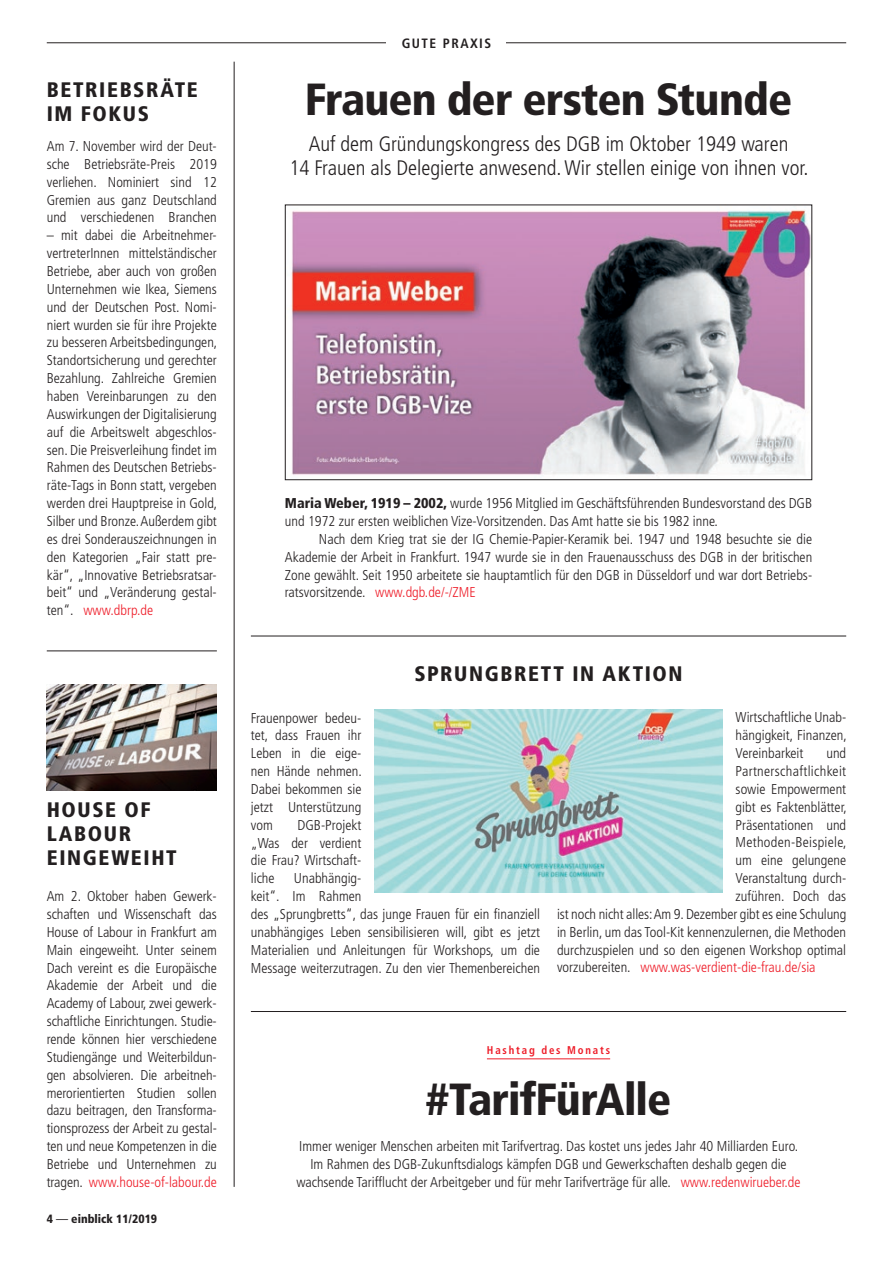
<style>
.page{position:relative;width:893px;height:1263px;background:#fff}
.page>*{position:absolute;margin:0;border:0;box-sizing:border-box;transform-origin:0 0}
.t1{font:900 condensed 45px "Frutiger";letter-spacing:-.02em;color:#231f20}
.t2{font:300 condensed 21px/23.9px "Frutiger";color:#231f20;text-align:center}
.t3{font:900 condensed 21px/23.9px "Frutiger";letter-spacing:.08em;color:#231f20}
.t4{font:300 condensed 14.25px/17.9px "Frutiger";color:#231f20;text-align:justify}
.t5{font:300 condensed 14.25px "Frutiger";color:#ee1c28}
.t6{font:300 condensed 14.25px "Frutiger";letter-spacing:.025em;color:#231f20}
.t7{font:300 condensed 14.25px "Frutiger";letter-spacing:.02em;color:#231f20}
.t8{font:700 condensed 13.5px "Frutiger";letter-spacing:.11em;color:#231f20}
.t9{font:900 condensed 12px "Frutiger";color:#231f20}
.t10{font:700 condensed 11.25px "Frutiger";color:#ee1c28;scale:.96 1}
.s1{color:#ee1c28}
.s2{font-weight:400}
.s3{font-weight:900}
.s4{color:#231f20}
</style>
<div class="page">
<hr style="left:234px;top:62px;width:1px;height:1125px;background:#231f20">
<hr style="left:251px;top:636px;width:595px;height:1px;background:#231f20">
<hr style="left:47px;top:651px;width:170px;height:1px;background:#231f20">
<hr style="left:251px;top:1011px;width:595px;height:1px;background:#231f20">
<hr style="left:47px;top:43px;width:799px;height:1px;background:#231f20">
<div style="left:387px;top:35px;width:119px;height:13px;background:#fff"></div>
<hr style="left:487px;top:1058px;width:123px;height:1px;background:#ee1c28">
<img style="left:291px;top:209px;width:519px;height:266px">
<div style="left:285px;top:205px;width:527px;height:275px;border:1px solid #231f20"></div>
<img style="left:47px;top:685px;width:170px;height:106px">
<img style="left:374px;top:709px;width:349px;height:183px">
<h2 class="t3" style="left:47px;top:78px;width:152px">BETRI EBSRÄTE<br>IM FOKUS</h2>
<p class="t4" style="left:47px;top:137px;width:172px">Am 7. November wird der Deut&shy;sche Betriebsräte-Preis 2019 verliehen. Nominiert sind 12<br>Gremien aus ganz Deutschland und verschiedenen Branchen</p>
<p class="t4" style="left:47px;top:227px;width:172px">– mit dabei die Arbeitnehmer&shy;vertreterInnen mittelständischer Betriebe, aber auch von großen Unternehmen wie Ikea, Siemens und der Deutschen Post. Nomi&shy;niert wurden sie für ihre Projekte zu besseren Arbeitsbedingungen, Standortsicherung und gerechter Bezahlung. Zahlreiche Gremien haben Vereinbarungen zu den Auswirkungen der Digitalisierung auf die Arbeitswelt abgeschlos&shy;sen. Die Preisverleihung findet im Rahmen des Deutschen Betriebs&shy;räte-Tags in Bonn statt, vergeben werden drei Hauptpreise in Gold, Silber und Bronze. Außerdem gibt es drei Sonderauszeichnungen in den Kategorien „Fair statt pre&shy;kär“, „Innovative Betriebsratsar&shy;beit“ und „Veränderung gestal&shy;ten“. <span class="s1">www.dbrp.de</span></p>
<h2 class="t3" style="left:47px;top:798px;width:132px">HOUSE OF<br>LABOUR<br>EINGEWEIHT</h2>
<p class="t4" style="left:47px;top:887px;width:172px">Am 2. Oktober haben Gewerk&shy;schaften und Wissenschaft das House of Labour in Frankfurt am Main eingeweiht. Unter seinem Dach vereint es die Europäische Akademie der Arbeit und die Academy of Labour, zwei gewerk&shy;schaftliche Einrichtungen. Studie&shy;rende können hier verschiedene Studiengänge und Weiterbildun&shy;gen absolvieren. Die arbeitneh&shy;merorientierten Studien sollen dazu beitragen, den Transforma&shy;tionsprozess der Arbeit zu gestal&shy;ten und neue Kompetenzen in die Betriebe und Unternehmen zu tragen. <span class="s1">www.house-of-labour.de</span></p>
<p class="t9" style="left:47px;top:1211px;width:112px">4 <span class="s2">—</span> EINBLICK 11/2019</p>
<p class="t8" style="left:402px;top:36px;width:91px">Gute Praxis</p>
<h1 class="t1" style="left:305px;top:73px;width:489px">FRAUEN DER ERSTEN STUNDE</h1>
<h2 class="t2" style="left:289px;top:132px;width:521px">Auf dem Gründungskongress des DGB im Oktober 1949 waren<br>14 Frauen als Delegierte anwesend. Wir stellen einige von ihnen vor.</h2>
<p class="t4" style="left:285px;top:494px;width:529px"><span class="s3">MARIA WEBER, 1919 – 2002,</span> wurde 1956 Mitglied im Geschäftsführenden Bundesvorstand des DGB und 1972 zur ersten weiblichen Vize-Vorsitzenden. Das Amt hatte sie bis 1982 inne.</p>
<p class="t4" style="left:285px;top:530px;width:529px;text-indent:34px">Nach dem Krieg trat sie der IG Chemie-Papier-Keramik bei. 1947 und 1948 besuchte sie die Akademie der Arbeit in Frankfurt. 1947 wurde sie in den Frauenausschuss des DGB in der britischen Zone gewählt. Seit 1950 arbeitete sie hauptamtlich für den DGB in Düsseldorf und war dort Betriebs&shy;ratsvorsitzende. <span class="s1">www.dgb.de/-/ZME</span></p>
<h2 class="t3" style="left:414px;top:662px;width:270px">SPRUNGBRETT IN AKTION</h2>
<p class="t4" style="left:251px;top:709px;width:113px">Frauenpower bedeu&shy;tet, dass Frauen ihr Leben in die eige&shy;nen Hände nehmen.<br>Dabei bekommen sie jetzt Unterstützung vom</p>
<p class="t4" style="left:251px;top:816px;width:112px;text-indent:47px">DGB-Projekt „Was der verdient die Frau? Wirtschaft&shy;liche</p>
<p class="t4" style="left:251px;top:869px;width:291px;text-align:left;text-indent:43px">Unabhängig-<br>keit“. Im Rahmen<br>des „Sprungbretts“, das junge Frauen für ein finanziell unabhängiges Leben sensibilisieren will, gibt es jetzt Materialien und Anleitungen für Workshops, um die Message weiterzutragen. Zu den vier Themenbereichen</p>
<p class="t4" style="left:736px;top:709px;width:113px">Wirtschaftliche Unab&shy;hängigkeit, Finanzen, Vereinbarkeit</p>
<p class="t4" style="left:826px;top:744px;width:21px">und</p>
<p class="t6" style="left:736px;top:763px;width:112px">Partnerschaftlichkeit</p>
<p class="t4" style="left:736px;top:780px;width:112px">sowie Empowerment</p>
<p class="t4" style="left:736px;top:798px;width:113px">gibt es Faktenblätter,</p>
<p class="t4" style="left:736px;top:816px;width:112px">Präsentationen und</p>
<p class="t7" style="left:736px;top:834px;width:112px">Methoden-Beispiele,</p>
<p class="t4" style="left:736px;top:852px;width:112px">um eine gelungene</p>
<p class="t4" style="left:736px;top:869px;width:112px">Veranstaltung durch-</p>
<p class="t4" style="left:736px;top:887px;width:112px">zuführen. Doch das</p>
<p class="t4" style="left:557px;top:905px;width:291px">ist noch nicht alles: Am 9. Dezember gibt es eine Schulung</p>
<p class="t4" style="left:557px;top:923px;width:291px">in Berlin, um das Tool-Kit kennenzulernen, die Methoden</p>
<p class="t4" style="left:557px;top:941px;width:291px">durchzuspielen und so den eigenen Workshop optimal</p>
<p class="t5" style="left:557px;top:959px;width:260px"><span class="s4">vorzubereiten.</span> www.was-verdient-die-frau.de/sia</p>
<p class="t10" style="left:487px;top:1044px;width:130px">H ashtag des Monats</p>
<h1 class="t1" style="left:426px;top:1073px;width:247px">#TARIFFÜRALLE</h1>
<p class="t4" style="left:296px;top:1137px;width:506px;text-align:center">Immer weniger Menschen arbeiten mit Tarifvertrag. Das kostet uns jedes Jahr 40 Milliarden Euro.<br>Im Rahmen des DGB-Zukunftsdialogs kämpfen DGB und Gewerkschaften deshalb gegen die wachsende Tarifflucht der Arbeitgeber und für mehr Tarifverträge für alle. <span class="s1">www.redenwirueber.de</span></p>
</div>
